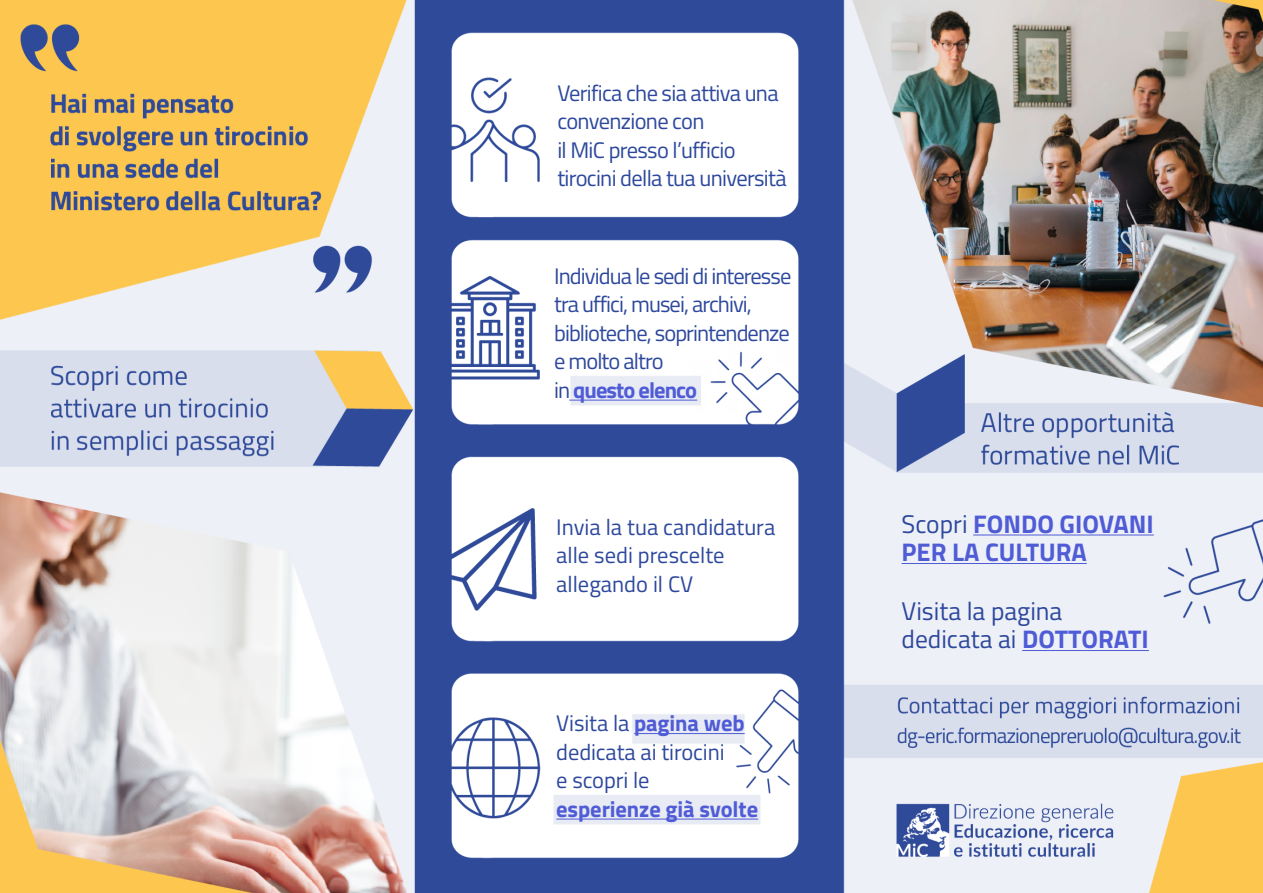
<style>
.page{position:relative;width:1263px;height:893px;background:#fff}
.page>*{position:absolute;margin:0;border:0;box-sizing:border-box;transform-origin:0 0}
.t1{font:25.5px/28.5px "Titillium Web";color:#2d489d}
.t2{font:700 25.5px/28.5px "Titillium Web";color:#4f5cd6}
.t3{font:22.5px/28.5px "Titillium Web";letter-spacing:-.03em;color:#2d489d}
.t4{font:22.5px/28.5px "Titillium Web";color:#2d489d}
.t5{font:22.5px/28.5px "Titillium Web";letter-spacing:-.005em;color:#2d489d}
.t6{font:700 22.5px "Titillium Web";letter-spacing:-.005em;color:#4f5cd6}
.s1{font-weight:700;color:#4f5cd6}
.s2{font-weight:400;color:#2d489d}
</style>
<div class="page">
<img style="left:0;top:0;width:1263px;height:893px">
<hr style="left:569px;top:400px;width:128px;height:1px;background:#4f5cd6">
<hr style="left:634px;top:733px;width:111px;height:1px;background:#4f5cd6">
<hr style="left:556px;top:819px;width:202px;height:1px;background:#4f5cd6">
<hr style="left:973px;top:535px;width:181px;height:1px;background:#4f5cd6">
<hr style="left:901px;top:563px;width:186px;height:1px;background:#4f5cd6">
<hr style="left:1022px;top:650px;width:127px;height:1px;background:#4f5cd6">
<p class="t3" style="left:557px;top:77px;width:231px">Verifica che sia attiva una convenzione con<br>il MiC presso l’ufficio tirocini della tua università</p>
<p class="t3" style="left:554px;top:261px;width:239px">Individua le sedi di interesse tra uffici, musei, archivi, biblioteche, soprintendenze e molto altro<br>in <span class="s1">questo elenco</span></p>
<p class="t4" style="left:556px;top:511px;width:221px">Invia la tua candidatura alle sedi prescelte allegando il CV</p>
<p class="t5" style="left:556px;top:708px;width:190px">Visita la <span class="s1">pagina web </span>dedicata ai tirocini<br>e scopri le</p>
<p class="t6" style="left:556px;top:792px;width:203px">esperienze già svolte</p>
<p class="t2" style="left:901px;top:508px;width:254px"><span class="s2">Scopri</span> FONDO GIOVANI<br>PER LA CULTURA</p>
<p class="t1" style="left:901px;top:595px;width:249px">Visita la pagina dedicata ai <span class="s1">DOTTORATI</span></p>
</div>
